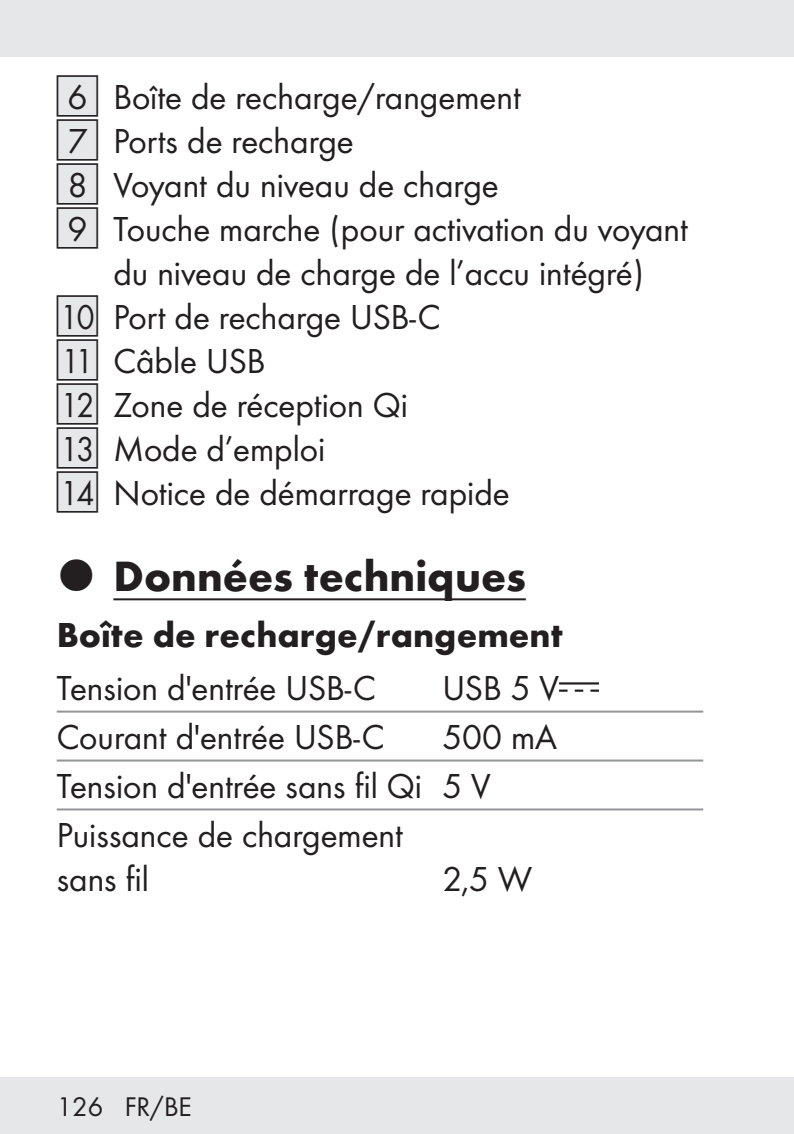
<style>
.page{position:relative;width:794px;height:1134px;background:#fff}
.page>*{position:absolute;margin:0;border:0;box-sizing:border-box;transform-origin:0 0}
.t1{font:700 44px "Futura";color:#231f20}
.Indent{font:36px/44px "Futura Boo";color:#231f20;text-align:center}
.Left__Table{font:36px/44px "Futura Boo";color:#231f20}
.Headline-03{font:700 36px "Futura";color:#231f20}
.Body__Table{font:36px "Futura Boo";color:#231f20}
.t2{font:28px "Futura Boo";color:#231f20}
.s1{font-family:"IMP Lidl Num Box";font-size:31.6px;color:#e6e7e9}
.s2{font-family:"IMP Lidl Num Box";font-size:31.6px}
</style>
<div class="page">
<div style="left:0;top:1077px;width:794px;height:57px;background:#e6e7e9"></div>
<div style="left:0;top:0;width:794px;height:57px;background:#e6e7e9"></div>
<hr style="left:113px;top:598px;width:413px;height:2px;background:#231f20">
<hr style="left:57px;top:711px;width:374px;height:2px;background:#939598">
<hr style="left:431px;top:711px;width:272px;height:2px;background:#939598">
<hr style="left:57px;top:759px;width:374px;height:2px;background:#939598">
<hr style="left:431px;top:759px;width:272px;height:2px;background:#939598">
<hr style="left:57px;top:808px;width:374px;height:2px;background:#939598">
<hr style="left:431px;top:808px;width:272px;height:2px;background:#939598">
<hr style="left:559px;top:682px;width:40px;height:2px;background:#231f20">
<svg style="left:590px;top:689px;width:9px;height:3px"></svg>
<svg style="left:559px;top:689px;width:8px;height:3px"></svg>
<svg style="left:575px;top:689px;width:8px;height:3px"></svg>
<p class="Indent" style="left:57px;top:73px;width:465px"><span class="s1">[</span><span class="s2">6]</span> Boîte de recharge/rangement</p>
<p class="Indent" style="left:57px;top:117px;width:298px"><span class="s1">[</span><span class="s2">7]</span> Ports de recharge</p>
<p class="Indent" style="left:57px;top:161px;width:443px"><span class="s1">[</span><span class="s2">8]</span> Voyant du niveau de charge</p>
<p class="Indent" style="left:57px;top:205px;width:633px"><span class="s1">[</span><span class="s2">9]</span> Touche marche (pour activation du voyant du niveau de charge de l’accu intégré)</p>
<p class="Indent" style="left:57px;top:293px;width:385px"><span class="s1">[</span><span class="s2">10]</span> Port de recharge USB-C</p>
<p class="Indent" style="left:57px;top:337px;width:210px"><span class="s1">[</span><span class="s2">11]</span> Câble USB</p>
<p class="Indent" style="left:57px;top:381px;width:353px"><span class="s1">[</span><span class="s2">12]</span> Zone de réception Qi</p>
<p class="Indent" style="left:57px;top:425px;width:270px"><span class="s1">[</span><span class="s2">13]</span> Mode d’emploi</p>
<p class="Indent" style="left:57px;top:469px;width:454px"><span class="s1">[</span><span class="s2">14]</span> Notice de démarrage rapide</p>
<p class="t1" style="left:113px;top:544px;width:414px">Données techniques</p>
<p class="Headline-03" style="left:57px;top:608px;width:507px">Boîte de recharge/rangement</p>
<p class="Left__Table" style="left:57px;top:664px;width:321px">Tension d'entrée USB-C</p>
<p class="Body__Table" style="left:442px;top:663px;width:118px">USB 5 V</p>
<p class="Left__Table" style="left:57px;top:713px;width:329px">Courant d'entrée USB-C</p>
<p class="Body__Table" style="left:442px;top:712px;width:116px">500 mA</p>
<p class="Left__Table" style="left:57px;top:762px;width:367px">Tension d'entrée sans fil Qi</p>
<p class="Body__Table" style="left:442px;top:761px;width:50px">5V</p>
<p class="Left__Table" style="left:57px;top:811px;width:348px">Puissance de chargement sans fil</p>
<p class="Body__Table" style="left:442px;top:854px;width:91px">2,5 W</p>
<p class="t2" style="left:57px;top:1087px;width:137px">126 FR/BE</p>
</div>
